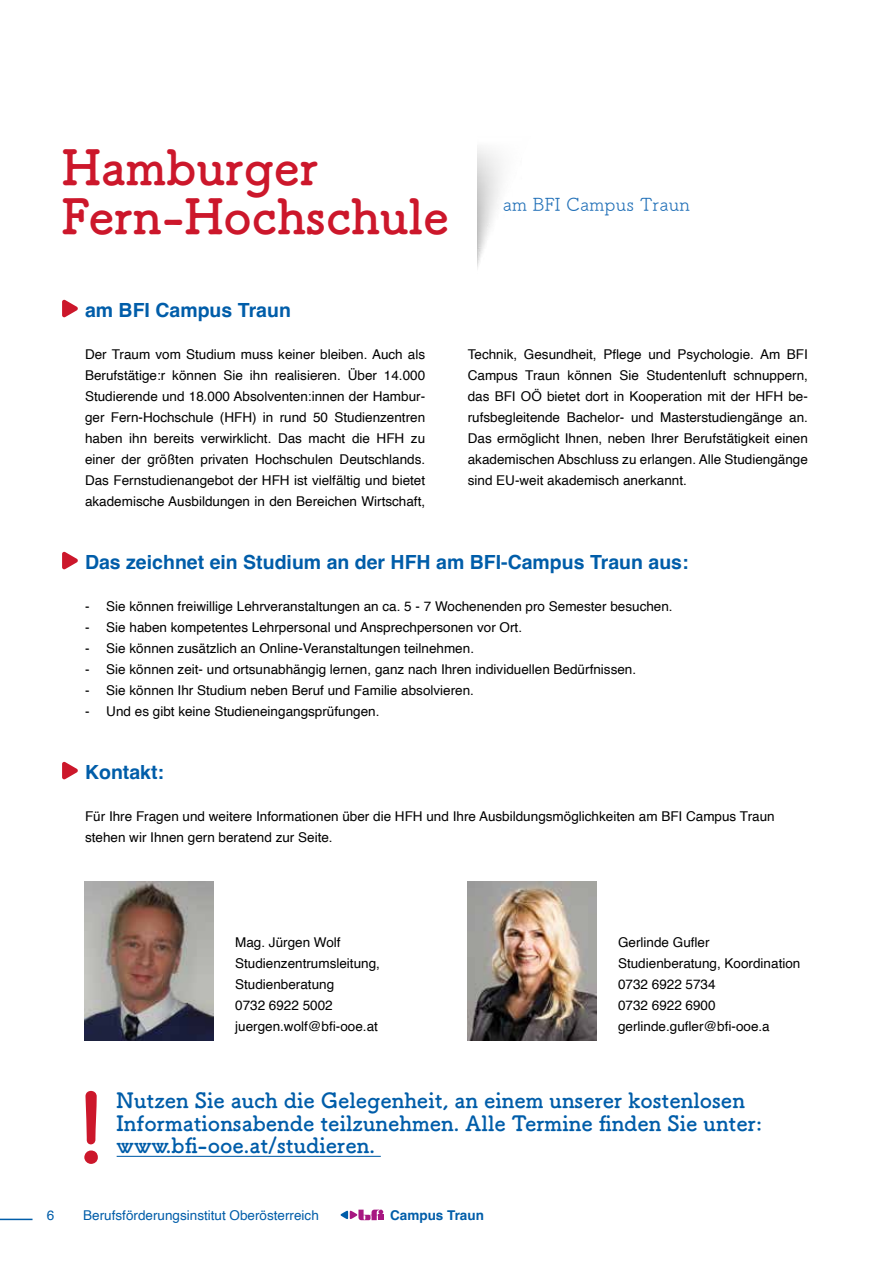
<style>
.page{position:relative;width:893px;height:1263px;background:#fff}
.page>*{position:absolute;margin:0;border:0;box-sizing:border-box;transform-origin:0 0}
.t1{font:700 48px/49.5px "Apple Tsuku B Rd Gothic";color:#cc172b}
.t2{font:700 21px/22.5px "Apple Tsuku B Rd Gothic";color:#005da9}
.t3{font:700 19.5px "Helvetica";color:#005da9}
.t4{font:18px "Apple Tsuku B Rd Gothic";letter-spacing:.01em;color:#206fb7}
.t5{font:13.5px/21px "Helvetica";color:#000}
.t6{font:13.5px "Helvetica";color:#005da9}
.t7{font:700 13.5px "Helvetica";color:#005da9}
</style>
<div class="page">
<hr style="left:0;top:1219px;width:33px;height:1px;background:#005da9">
<svg style="left:341px;top:1209px;width:43px;height:11px"></svg>
<svg style="left:62px;top:299px;width:16px;height:19px"></svg>
<img style="left:477px;top:148px;width:25px;height:120px">
<svg style="left:62px;top:551px;width:16px;height:19px"></svg>
<svg style="left:62px;top:761px;width:16px;height:19px"></svg>
<img style="left:468px;top:881px;width:128px;height:159px">
<img style="left:85px;top:881px;width:128px;height:159px">
<hr style="left:117px;top:1156px;width:264px;height:1px;background:#005da9">
<svg style="left:84px;top:1091px;width:14px;height:73px"></svg>
<h1 class="t1" style="left:62px;top:139px;width:388px">Hamburger<br>Fern-Hochschule</h1>
<h3 class="t4" style="left:503px;top:191px;width:189px">am BFI Campus Traun</h3>
<h3 class="t3" style="left:85px;top:298px;width:207px">am BFI Campus Traun</h3>
<p class="t5" style="left:85px;top:344px;width:342px;text-align:justify">Der Traum vom Studium muss keiner bleiben. Auch als Berufstätige:r können Sie ihn realisieren. Über 14.000<br>Studierende und 18.000 Absolventen:innen der Hambur&shy;ger Fern-Hochschule (HFH) in rund 50 Studienzentren haben ihn bereits verwirklicht. Das macht die HFH zu einer der größten privaten Hochschulen Deutschlands.<br>Das Fernstudienangebot der HFH ist vielfältig und bietet akademische Ausbildungen in den Bereichen Wirtschaft,</p>
<p class="t5" style="left:468px;top:344px;width:342px;text-align:justify">Technik, Gesundheit, Pflege und Psychologie. Am BFI Campus Traun können Sie Studentenluft schnuppern, das BFI OÖ bietet dort in Kooperation mit der HFH be&shy;rufsbegleitende Bachelor- und Masterstudiengänge an.<br>Das ermöglicht Ihnen, neben Ihrer Berufstätigkeit einen akademischen Abschluss zu erlangen. Alle Studiengänge sind EU-weit akademisch anerkannt.</p>
<h3 class="t3" style="left:85px;top:550px;width:605px">Das zeichnet ein Studium an der HFH am BFI-Campus Traun aus:</h3>
<p class="t5" style="left:85px;top:596px;width:589px">- Sie können freiwillige Lehrveranstaltungen an ca. 5 - 7 Wochenenden pro Semester besuchen.</p>
<p class="t5" style="left:85px;top:617px;width:439px">- Sie haben kompetentes Lehrpersonal und Ansprechpersonen vor Ort.</p>
<p class="t5" style="left:85px;top:638px;width:391px">- Sie können zusätzlich an Online-Veranstaltungen teilnehmen.</p>
<p class="t5" style="left:85px;top:659px;width:553px">- Sie können zeit- und ortsunabhängig lernen, ganz nach Ihren individuellen Bedürfnissen.</p>
<p class="t5" style="left:85px;top:680px;width:390px">- Sie können Ihr Studium neben Beruf und Familie absolvieren.</p>
<p class="t5" style="left:85px;top:701px;width:296px">- Und es gibt keine Studieneingangsprüfungen.</p>
<h3 class="t3" style="left:85px;top:760px;width:81px">Kontakt:</h3>
<p class="t5" style="left:85px;top:806px;width:691px">Für Ihre Fragen und weitere Informationen über die HFH und Ihre Ausbildungsmöglichkeiten am BFI Campus Traun stehen wir Ihnen gern beratend zur Seite.</p>
<p class="t5" style="left:235px;top:932px;width:146px">Mag. Jürgen Wolf<br>Studienzentrumsleitung,<br>Studienberatung<br>0732 6922 5002 juergen.wolf@bfi-ooe.at</p>
<p class="t5" style="left:618px;top:932px;width:184px">Gerlinde Gufler<br>Studienberatung, Koordination<br>0732 6922 5734<br>0732 6922 6900 gerlinde.gufler@bfi-ooe.a</p>
<h2 class="t2" style="left:117px;top:1088px;width:647px">Nutzen Sie auch die Gelegenheit, an einem unserer kostenlosen<br>Informationsabende teilzunehmen. Alle Termine finden Sie unter: www.bfi-ooe.at/studieren.</h2>
<p class="t6" style="left:47px;top:1205px;width:9px">6</p>
<p class="t6" style="left:83px;top:1204px;width:237px">Berufsförderungsinstitut Oberösterreich</p>
<p class="t7" style="left:390px;top:1207px;width:95px">Campus Traun</p>
</div>
